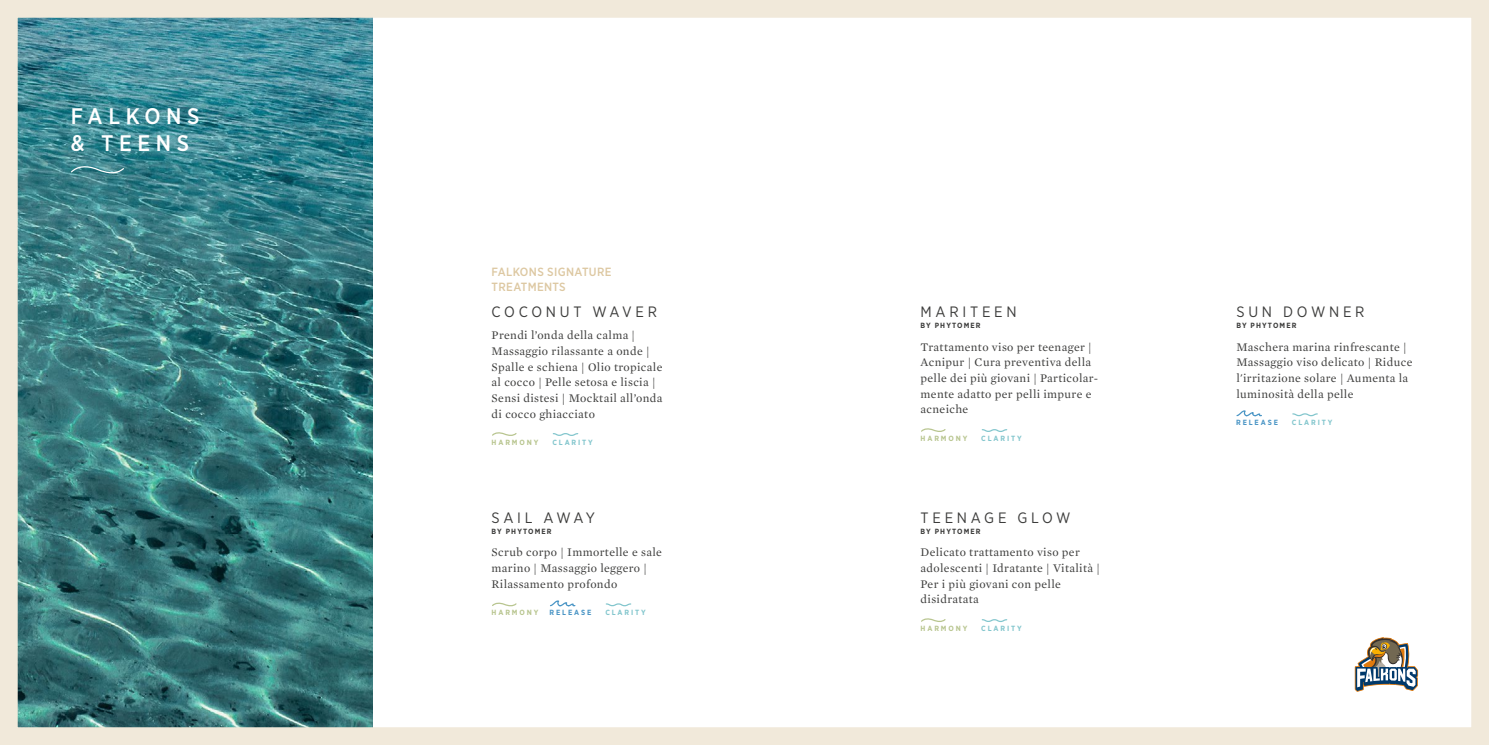
<style>
.page{position:relative;width:1489px;height:745px;background:#fff}
.page>*{position:absolute;margin:0;border:0;box-sizing:border-box;transform-origin:0 0}
.t1{font:500 22.5px/27px "Gotham Narrow";letter-spacing:.25em;color:#fff}
.t2{font:15px "Gotham Narrow";letter-spacing:.25em;color:#3c3c3b}
.t3{font:15px "Gotham Narrow";letter-spacing:.21em;color:#3c3c3b}
.t4{font:11.88px/15.6px "Mercury Text G1";letter-spacing:.03em;color:#3c3c3b}
.t5{font:500 11.88px/15.6px "Gotham Narrow";letter-spacing:.03em;color:#ddc8a2}
.t6{font:700 7.5px "Gotham Narrow";letter-spacing:.15em;color:#3c3c3b}
.t7{font:700 7.5px "Gotham Narrow";letter-spacing:.25em;color:#83c6cd}
.t8{font:700 7.5px "Gotham Narrow";letter-spacing:.25em;color:#b8c58f}
.t9{font:700 7.5px "Gotham Narrow";letter-spacing:.25em;color:#4a95c5}
</style>
<div class="page">
<svg style="left:1236px;top:410px;width:26px;height:7px"></svg>
<svg style="left:1292px;top:413px;width:26px;height:3px"></svg>
<svg style="left:1354px;top:637px;width:63px;height:54px"></svg>
<svg style="left:921px;top:428px;width:25px;height:4px"></svg>
<svg style="left:981px;top:429px;width:26px;height:3px"></svg>
<svg style="left:921px;top:618px;width:25px;height:4px"></svg>
<svg style="left:981px;top:619px;width:26px;height:3px"></svg>
<img style="left:19px;top:19px;width:353px;height:706px">
<div style="left:0;top:0;width:1488px;height:744px;border:18px solid #f1e9da"></div>
<svg style="left:69px;top:165px;width:56px;height:10px"></svg>
<svg style="left:492px;top:602px;width:25px;height:5px"></svg>
<svg style="left:550px;top:600px;width:26px;height:6px"></svg>
<svg style="left:605px;top:603px;width:27px;height:3px"></svg>
<svg style="left:492px;top:432px;width:25px;height:4px"></svg>
<svg style="left:552px;top:433px;width:27px;height:3px"></svg>
<h1 class="t1" style="left:71px;top:103px;width:130px">FALKONS &amp; TEENS</h1>
<p class="t5" style="left:491px;top:263px;width:121px">FALKONS SIGNATURE<br>TREATMENTS</p>
<p class="t2" style="left:491px;top:302px;width:167px">COCONUT WAVER</p>
<p class="t4" style="left:491px;top:327px;width:172px">Prendi l’onda della calma |<br>Massaggio rilassante a onde |<br>Spalle e schiena | Olio tropicale al cocco | Pelle setosa e liscia |<br>Sensi distesi | Mocktail all’onda di cocco ghiacciato</p>
<p class="t8" style="left:491px;top:437px;width:48px">HARMONY</p>
<p class="t7" style="left:552px;top:437px;width:42px">CLARITY</p>
<p class="t3" style="left:491px;top:508px;width:105px">SAIL AWAY</p>
<p class="t6" style="left:491px;top:526px;width:61px">BY PHYTOMER</p>
<p class="t4" style="left:491px;top:543px;width:172px">Scrub corpo | Immortelle e sale marino | Massaggio leggero |<br>Rilassamento profondo</p>
<p class="t8" style="left:491px;top:607px;width:48px">HARMONY</p>
<p class="t9" style="left:549px;top:607px;width:43px">RELEASE</p>
<p class="t7" style="left:605px;top:607px;width:42px">CLARITY</p>
<p class="t2" style="left:920px;top:302px;width:98px">MARITEEN</p>
<p class="t6" style="left:920px;top:321px;width:61px">BY PHYTOMER</p>
<p class="t4" style="left:920px;top:338px;width:179px">Trattamento viso per teenager |<br>Acnipur | Cura preventiva della pelle dei più giovani | Particolar&shy;mente adatto per pelli impure e acneiche</p>
<p class="t8" style="left:920px;top:433px;width:48px">HARMONY</p>
<p class="t7" style="left:981px;top:433px;width:42px">CLARITY</p>
<p class="t2" style="left:920px;top:508px;width:151px">TEENAGE GLOW</p>
<p class="t6" style="left:920px;top:526px;width:61px">BY PHYTOMER</p>
<p class="t4" style="left:920px;top:543px;width:181px">Delicato trattamento viso per adolescenti | Idratante | Vitalità |<br>Per i più giovani con pelle disidratata</p>
<p class="t8" style="left:920px;top:623px;width:48px">HARMONY</p>
<p class="t7" style="left:981px;top:623px;width:42px">CLARITY</p>
<p class="t2" style="left:1236px;top:302px;width:130px">SUN DOWNER</p>
<p class="t6" style="left:1236px;top:321px;width:61px">BY PHYTOMER</p>
<p class="t4" style="left:1236px;top:338px;width:177px">Maschera marina rinfrescante |<br>Massaggio viso delicato | Riduce l'irritazione solare | Aumenta la luminosità della pelle</p>
<p class="t9" style="left:1235px;top:417px;width:43px">RELEASE</p>
<p class="t7" style="left:1291px;top:417px;width:42px">CLARITY</p>
</div>
